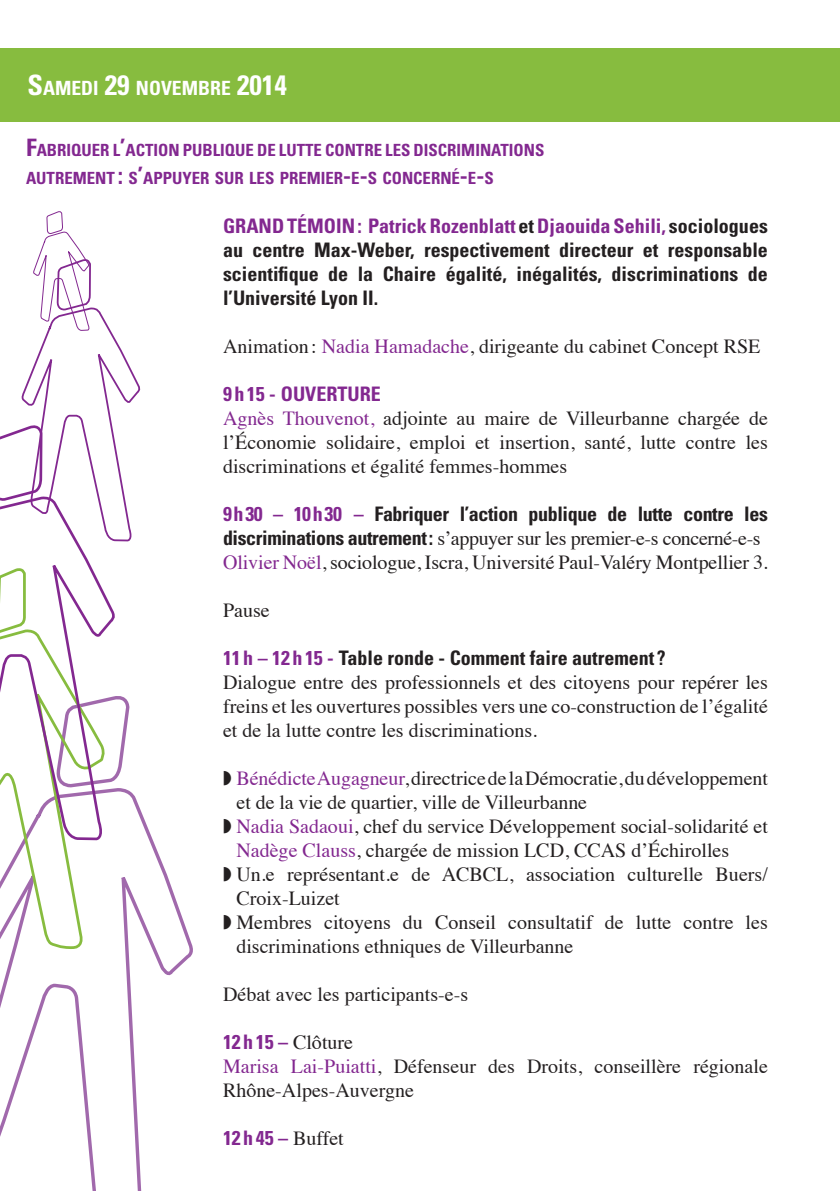
<style>
.page{position:relative;width:840px;height:1191px;background:#fff}
.page>*{position:absolute;margin:0;border:0;box-sizing:border-box;transform-origin:0 0}
.t1{font:20px/24px "Times";color:#231f20}
.t2{font:700 condensed 20px/24px "Univers";color:#231f20;text-align:justify}
.t3{font:700 condensed 20px "Univers";letter-spacing:-.02em;color:#231f20}
.t4{font:700 condensed 20px "Univers";color:#832890}
.t5{font:700 condensed 19.6px "Univers";color:#fff}
.t6{font:700 condensed 16.8px/28.8px "Univers";color:#832890}
.s1{font-size:28px}
.s2{font-size:24px}
.s3{color:#832890}
.s4{font-family:"Univers";font-weight:700;font-stretch:condensed}
.s5{font-family:"Univers";font-weight:700;font-stretch:condensed;color:#832890}
.s6{font-family:"Times";font-weight:400;font-stretch:normal;color:#231f20}
</style>
<div class="page">
<div style="left:0;top:48px;width:839px;height:74px;background:#87bc3f"></div>
<svg style="left:0;top:792px;width:193px;height:399px"></svg>
<svg style="left:0;top:696px;width:131px;height:263px"></svg>
<svg style="left:0;top:546px;width:116px;height:300px"></svg>
<svg style="left:0;top:211px;width:141px;height:335px"></svg>
<p class="t5" style="left:27px;top:76px;width:261px"><span class="s1">S</span>AMEDI <span class="s1">29</span> NOVEMBRE <span class="s1">2014</span></p>
<p class="t6" style="left:26px;top:135px;width:518px"><span class="s2">F</span>ABRIQUER L<span class="s2">’</span>ACTION PUBLIQUE DE LUTTE CONTRE LES DISCRIMINATIONS<br>AUTREMENT <span class="s2">:</span> S<span class="s2">’</span>APPUYER SUR LES PREMIER<span class="s2">-</span>E<span class="s2">-</span>S CONCERNÉ<span class="s2">-</span>E<span class="s2">-</span>S</p>
<p class="t2" style="left:223px;top:213px;width:546px"><span class="s3">GRAND TÉMOIN: Patrick Rozenblatt</span> et <span class="s3">Djaouida Sehili,</span> sociologues au centre Max-Weber, respectivement directeur et responsable scientifique de la Chaire égalité, inégalités, discriminations de l’Université Lyon II.</p>
<p class="t1" style="left:223px;top:332px;width:538px">Animation: <span class="s3">Nadia Hamadache</span>, dirigeante du cabinet Concept RSE</p>
<p class="t4" style="left:223px;top:381px;width:159px">9h 15 - OUVERTURE</p>
<p class="t1" style="left:223px;top:404px;width:546px;text-align:justify"><span class="s3">Agnès Thouvenot,</span> adjointe au maire de Villeurbanne chargée de l’Économie solidaire, emploi et insertion, santé, lutte contre les discriminations et égalité femmes-hommes</p>
<p class="t3" style="left:223px;top:501px;width:546px"><span class="s3">9h30 – 10h30 –</span> Fabriquer l’action publique de lutte contre les</p>
<p class="t1" style="left:223px;top:524px;width:546px"><span class="s4">discriminations autrement:</span> s’appuyer sur les premier-e-s concerné-e-s<br><span class="s3">Olivier Noël</span>, sociologue, Iscra, Université Paul-Valéry Montpellier 3.</p>
<p class="t1" style="left:223px;top:596px;width:48px">Pause</p>
<p class="t2" style="left:223px;top:645px;width:444px"><span class="s3">11h – 12 h 15 -</span> Table ronde - Comment faire autrement ?</p>
<p class="t1" style="left:223px;top:668px;width:546px;text-align:justify">Dialogue entre des professionnels et des citoyens pour repérer les freins et les ouvertures possibles vers une co-construction de l’égalité et de la lutte contre les discriminations.</p>
<p class="t1" style="left:236px;top:764px;width:532px"><span class="s3">Bénédicte Augagneur</span>, directrice de la Démocratie, du développement et de la vie de quartier, ville de Villeurbanne<br><span class="s3">Nadia Sadaoui</span>, chef du service Développement social-solidarité et <span class="s3">Nadège Clauss</span>, chargée de mission LCD, CCAS d’Échirolles Un.e représentant.e de ACBCL, association culturelle Buers/ Croix-Luizet<br>Membres citoyens du Conseil consultatif de lutte contre les discriminations ethniques de Villeurbanne</p>
<p class="t1" style="left:223px;top:980px;width:246px">Débat avec les participants-e-s</p>
<p class="t1" style="left:223px;top:1028px;width:546px"><span class="s5">12 h15 –</span> Clôture<br><span class="s3">Marisa Lai-Puiatti</span>, Défenseur des Droits, conseillère régionale<br>Rhône-Alpes-Auvergne</p>
<p class="t4" style="left:223px;top:1125px;width:122px">12 h45 – <span class="s6">Buffet</span></p>
</div>
